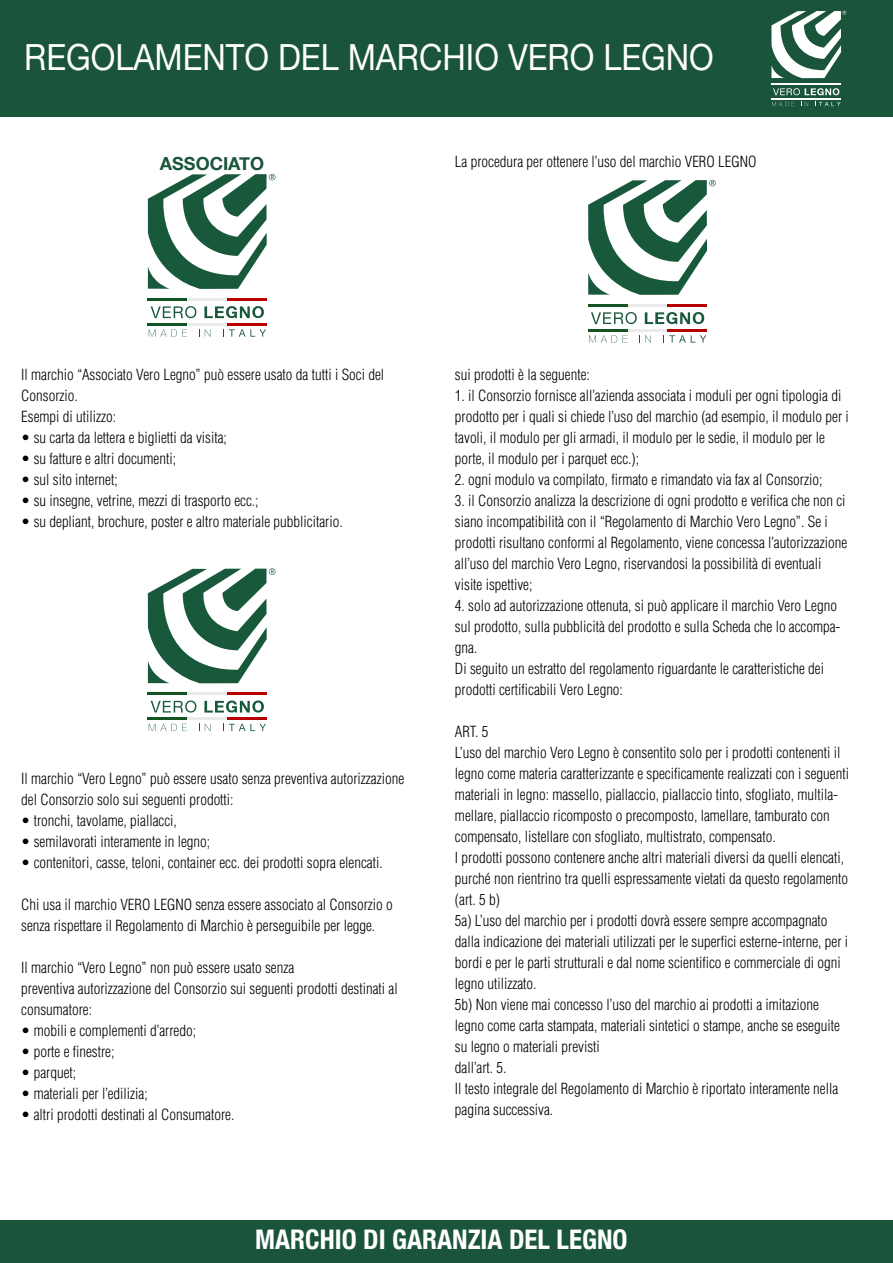
<style>
.page{position:relative;width:893px;height:1263px;background:#fff}
.page>*{position:absolute;margin:0;border:0;box-sizing:border-box;transform-origin:0 0}
.t1{font:36px "Helvetica Neue";color:#fff;scale:.9 1}
.t2{font:700 condensed 27px "Helvetica Neue";color:#fff}
.t3{font:700 18px "Helvetica Neue";color:#19543b}
.t4{font:300 condensed 15px/21px "Helvetica";color:#000}
</style>
<div class="page">
<div style="left:0;top:1220px;width:893px;height:43px;background:#19543b"></div>
<hr style="left:187px;top:298px;width:40px;height:3px;background:#eaeaea">
<hr style="left:187px;top:323px;width:40px;height:2px;background:#eaeaea">
<svg style="left:151px;top:306px;width:45px;height:12px"></svg>
<svg style="left:204px;top:306px;width:60px;height:12px"></svg>
<hr style="left:147px;top:298px;width:40px;height:3px;background:#135324">
<hr style="left:227px;top:298px;width:39px;height:3px;background:#b90000">
<hr style="left:147px;top:323px;width:40px;height:2px;background:#135324">
<hr style="left:227px;top:323px;width:39px;height:2px;background:#b90000">
<svg style="left:149px;top:329px;width:38px;height:8px"></svg>
<svg style="left:199px;top:329px;width:11px;height:8px"></svg>
<svg style="left:223px;top:329px;width:43px;height:8px"></svg>
<svg style="left:148px;top:174px;width:127px;height:115px"></svg>
<hr style="left:627px;top:304px;width:40px;height:2px;background:#eaeaea">
<hr style="left:627px;top:329px;width:40px;height:2px;background:#eaeaea">
<svg style="left:591px;top:312px;width:46px;height:12px"></svg>
<svg style="left:645px;top:312px;width:59px;height:12px"></svg>
<hr style="left:588px;top:304px;width:39px;height:2px;background:#135324">
<hr style="left:667px;top:304px;width:40px;height:2px;background:#b90000">
<hr style="left:588px;top:329px;width:39px;height:2px;background:#135324">
<hr style="left:667px;top:329px;width:40px;height:2px;background:#b90000">
<svg style="left:589px;top:335px;width:38px;height:8px"></svg>
<svg style="left:639px;top:335px;width:12px;height:8px"></svg>
<svg style="left:663px;top:335px;width:43px;height:8px"></svg>
<svg style="left:588px;top:180px;width:128px;height:115px"></svg>
<hr style="left:187px;top:692px;width:40px;height:3px;background:#eaeaea">
<hr style="left:187px;top:717px;width:40px;height:3px;background:#eaeaea">
<svg style="left:151px;top:700px;width:45px;height:12px"></svg>
<svg style="left:204px;top:700px;width:60px;height:12px"></svg>
<hr style="left:147px;top:692px;width:40px;height:3px;background:#135324">
<hr style="left:227px;top:692px;width:39px;height:3px;background:#b90000">
<hr style="left:147px;top:717px;width:40px;height:3px;background:#135324">
<hr style="left:227px;top:717px;width:39px;height:3px;background:#b90000">
<svg style="left:149px;top:724px;width:38px;height:7px"></svg>
<svg style="left:199px;top:724px;width:11px;height:7px"></svg>
<svg style="left:223px;top:724px;width:43px;height:7px"></svg>
<svg style="left:148px;top:568px;width:127px;height:115px"></svg>
<div style="left:0;top:0;width:893px;height:117px;background:#19543b"></div>
<hr style="left:794px;top:83px;width:24px;height:2px;background:#fff">
<hr style="left:794px;top:98px;width:24px;height:2px;background:#fff">
<svg style="left:773px;top:88px;width:66px;height:7px"></svg>
<hr style="left:771px;top:83px;width:23px;height:2px;background:#fff">
<hr style="left:818px;top:83px;width:23px;height:2px;background:#fff">
<hr style="left:771px;top:98px;width:23px;height:2px;background:#fff">
<hr style="left:818px;top:98px;width:23px;height:2px;background:#fff">
<svg style="left:772px;top:102px;width:22px;height:4px"></svg>
<svg style="left:801px;top:102px;width:7px;height:4px"></svg>
<svg style="left:815px;top:102px;width:26px;height:4px"></svg>
<svg style="left:771px;top:11px;width:75px;height:67px"></svg>
<h1 class="t1" style="left:24px;top:31px;width:768px">REGOLAMENTO DEL MARCHIO VERO LEGNO</h1>
<p class="t3" style="left:160px;top:149px;width:106px">ASSOCIATO</p>
<p class="t4" style="left:455px;top:151px;width:303px">La procedura per ottenere l’uso del marchio VERO LEGNO</p>
<p class="t4" style="left:21px;top:364px;width:364px">Il marchio “Associato Vero Legno” può essere usato da tutti i Soci del<br>Consorzio.<br>Esempi di utilizzo:</p>
<p class="t4" style="left:21px;top:427px;width:207px">• su carta da lettera e biglietti da visita;</p>
<p class="t4" style="left:21px;top:448px;width:156px">• su fatture e altri documenti;</p>
<p class="t4" style="left:21px;top:469px;width:98px">• sul sito internet;</p>
<p class="t4" style="left:21px;top:490px;width:239px">• su insegne, vetrine, mezzi di trasporto ecc.;</p>
<p class="t4" style="left:21px;top:511px;width:323px">• su depliant, brochure, poster e altro materiale pubblicitario.</p>
<p class="t4" style="left:21px;top:768px;width:384px">Il marchio “Vero Legno” può essere usato senza preventiva autorizzazione del Consorzio solo sui seguenti prodotti:</p>
<p class="t4" style="left:21px;top:810px;width:157px">• tronchi, tavolame, piallacci,</p>
<p class="t4" style="left:21px;top:831px;width:191px">• semilavorati interamente in legno;</p>
<p class="t4" style="left:21px;top:852px;width:363px">• contenitori, casse, teloni, container ecc. dei prodotti sopra elencati.</p>
<p class="t4" style="left:21px;top:894px;width:373px">Chi usa il marchio VERO LEGNO senza essere associato al Consorzio o senza rispettare il Regolamento di Marchio è perseguibile per legge.</p>
<p class="t4" style="left:21px;top:957px;width:378px">Il marchio “Vero Legno” non può essere usato senza<br>preventiva autorizzazione del Consorzio sui seguenti prodotti destinati al consumatore:</p>
<p class="t4" style="left:21px;top:1020px;width:176px">• mobili e complementi d’arredo;</p>
<p class="t4" style="left:21px;top:1041px;width:95px">• porte e finestre;</p>
<p class="t4" style="left:21px;top:1062px;width:56px">• parquet;</p>
<p class="t4" style="left:21px;top:1083px;width:128px">• materiali per l’edilizia;</p>
<p class="t4" style="left:21px;top:1104px;width:215px">• altri prodotti destinati al Consumatore.</p>
<p class="t4" style="left:455px;top:364px;width:136px">sui prodotti è la seguente:</p>
<p class="t4" style="left:455px;top:385px;width:395px">1. il Consorzio fornisce all’azienda associata i moduli per ogni tipologia di prodotto per i quali si chiede l’uso del marchio (ad esempio, il modulo per i tavoli, il modulo per gli armadi, il modulo per le sedie, il modulo per le porte, il modulo per i parquet ecc.);</p>
<p class="t4" style="left:455px;top:469px;width:369px">2. ogni modulo va compilato, firmato e rimandato via fax al Consorzio;</p>
<p class="t4" style="left:455px;top:490px;width:394px">3. il Consorzio analizza la descrizione di ogni prodotto e verifica che non ci siano incompatibilità con il “Regolamento di Marchio Vero Legno”. Se i prodotti risultano conformi al Regolamento, viene concessa l’autorizzazione all’uso del marchio Vero Legno, riservandosi la possibilità di eventuali visite ispettive;</p>
<p class="t4" style="left:455px;top:595px;width:387px">4. solo ad autorizzazione ottenuta, si può applicare il marchio Vero Legno sul prodotto, sulla pubblicità del prodotto e sulla Scheda che lo accompa&shy;gna.<br>Di seguito un estratto del regolamento riguardante le caratteristiche dei prodotti certificabili Vero Legno:</p>
<p class="t4" style="left:455px;top:721px;width:396px">ART. 5<br>L’uso del marchio Vero Legno è consentito solo per i prodotti contenenti il legno come materia caratterizzante e specificamente realizzati con i seguenti materiali in legno: massello, piallaccio, piallaccio tinto, sfogliato, multila&shy;mellare, piallaccio ricomposto o precomposto, lamellare, tamburato con compensato, listellare con sfogliato, multistrato, compensato.<br>I prodotti possono contenere anche altri materiali diversi da quelli elencati, purché non rientrino tra quelli espressamente vietati da questo regolamento (art. 5 b)<br>5a) L’uso del marchio per i prodotti dovrà essere sempre accompagnato dalla indicazione dei materiali utilizzati per le superfici esterne-interne, per i bordi e per le parti strutturali e dal nome scientifico e commerciale di ogni legno utilizzato.<br>5b) Non viene mai concesso l’uso del marchio ai prodotti a imitazione legno come carta stampata, materiali sintetici o stampe, anche se eseguite su legno o materiali previsti<br>dall’art. 5.<br>Il testo integrale del Regolamento di Marchio è riportato interamente nella pagina successiva.</p>
<h2 class="t2" style="left:255px;top:1217px;width:374px">MARCHIO DI GARANZIA DEL LEGNO</h2>
</div>
